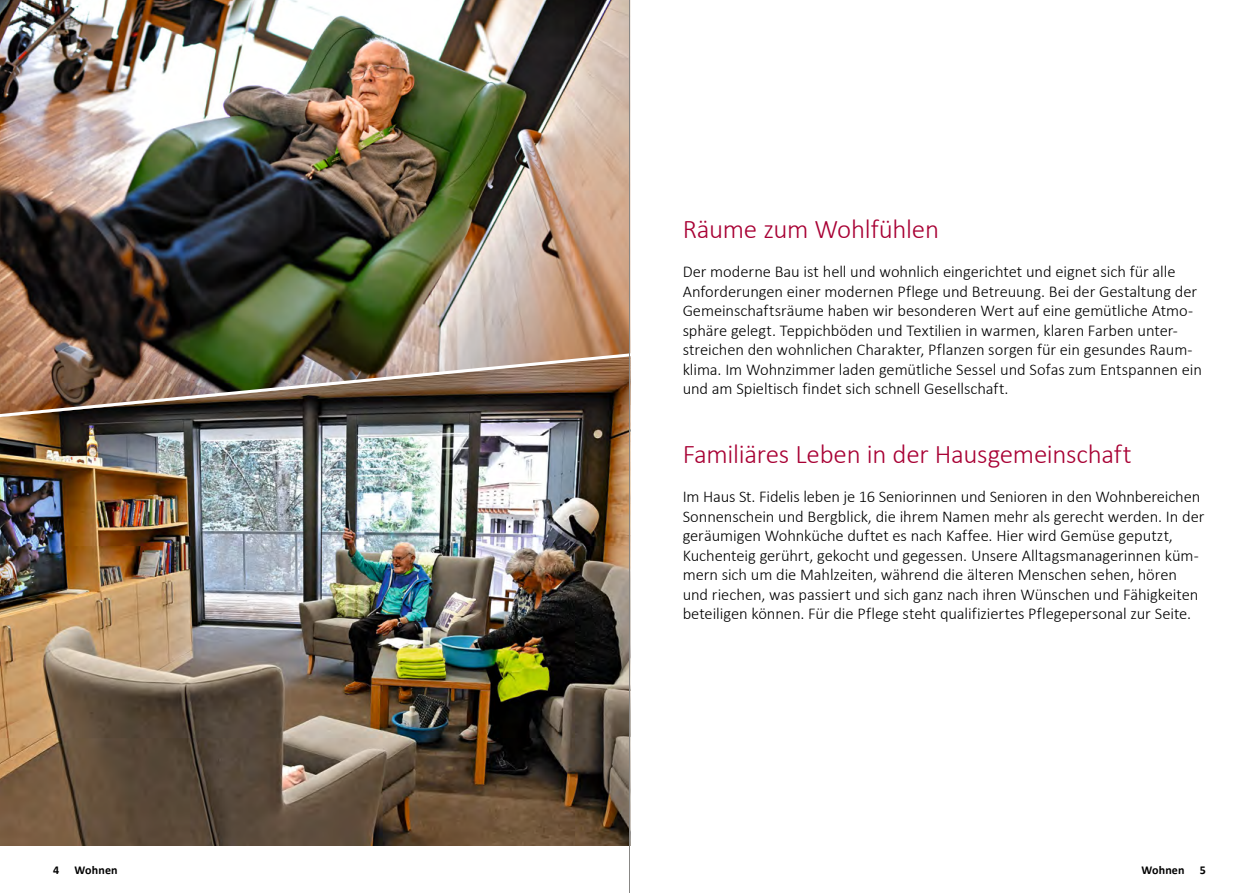
<style>
.page{position:relative;width:1259px;height:893px;background:#fff}
.page>*{position:absolute;margin:0;border:0;box-sizing:border-box;transform-origin:0 0}
.t1{font:300 27px "Calibri";letter-spacing:-.015em;color:#a80034}
.t2{font:300 16.5px/19.5px "Calibri";letter-spacing:-.005em;color:#000}
.t3{font:700 12px "Calibri";letter-spacing:.01em;color:#000}
</style>
<div class="page">
<img style="left:0;top:0;width:629px;height:351px">
<img style="left:0;top:485px;width:629px;height:361px">
<img style="left:0;top:351px;width:631px;height:134px">
<hr style="left:629px;top:0;width:1px;height:893px;background:#888785">
<h1 class="t1" style="left:682px;top:212px;width:258px">Räume zum Wohlfühlen</h1>
<p class="t2" style="left:682px;top:261px;width:521px">Der moderne Bau ist hell und wohnlich eingerichtet und eignet sich für alle Anforderungen einer modernen Pflege und Betreuung. Bei der Gestaltung der Gemeinschaftsräume haben wir besonderen Wert auf eine gemütliche Atmo&shy;sphäre gelegt. Teppichböden und Textilien in warmen, klaren Farben unter&shy;streichen den wohnlichen Charakter, Pflanzen sorgen für ein gesundes Raum&shy;klima. Im Wohnzimmer laden gemütliche Sessel und Sofas zum Entspannen ein und am Spieltisch findet sich schnell Gesellschaft.</p>
<h1 class="t1" style="left:682px;top:437px;width:450px">Familiäres Leben in der Hausgemeinschaft</h1>
<p class="t2" style="left:682px;top:486px;width:523px">Im Haus St. Fidelis leben je 16 Seniorinnen und Senioren in den Wohnbereichen Sonnenschein und Bergblick, die ihrem Namen mehr als gerecht werden. In der geräumigen Wohnküche duftet es nach Kaffee. Hier wird Gemüse geputzt, Kuchenteig gerührt, gekocht und gegessen. Unsere Alltagsmanagerinnen küm&shy;mern sich um die Mahlzeiten, während die älteren Menschen sehen, hören und riechen, was passiert und sich ganz nach ihren Wünschen und Fähigkeiten beteiligen können. Für die Pflege steht qualifiziertes Pflegepersonal zur Seite.</p>
<p class="t3" style="left:53px;top:862px;width:8px">4</p>
<p class="t3" style="left:74px;top:862px;width:45px">Wohnen</p>
<p class="t3" style="left:1141px;top:862px;width:45px">Wohnen</p>
<p class="t3" style="left:1199px;top:862px;width:8px">5</p>
</div>
